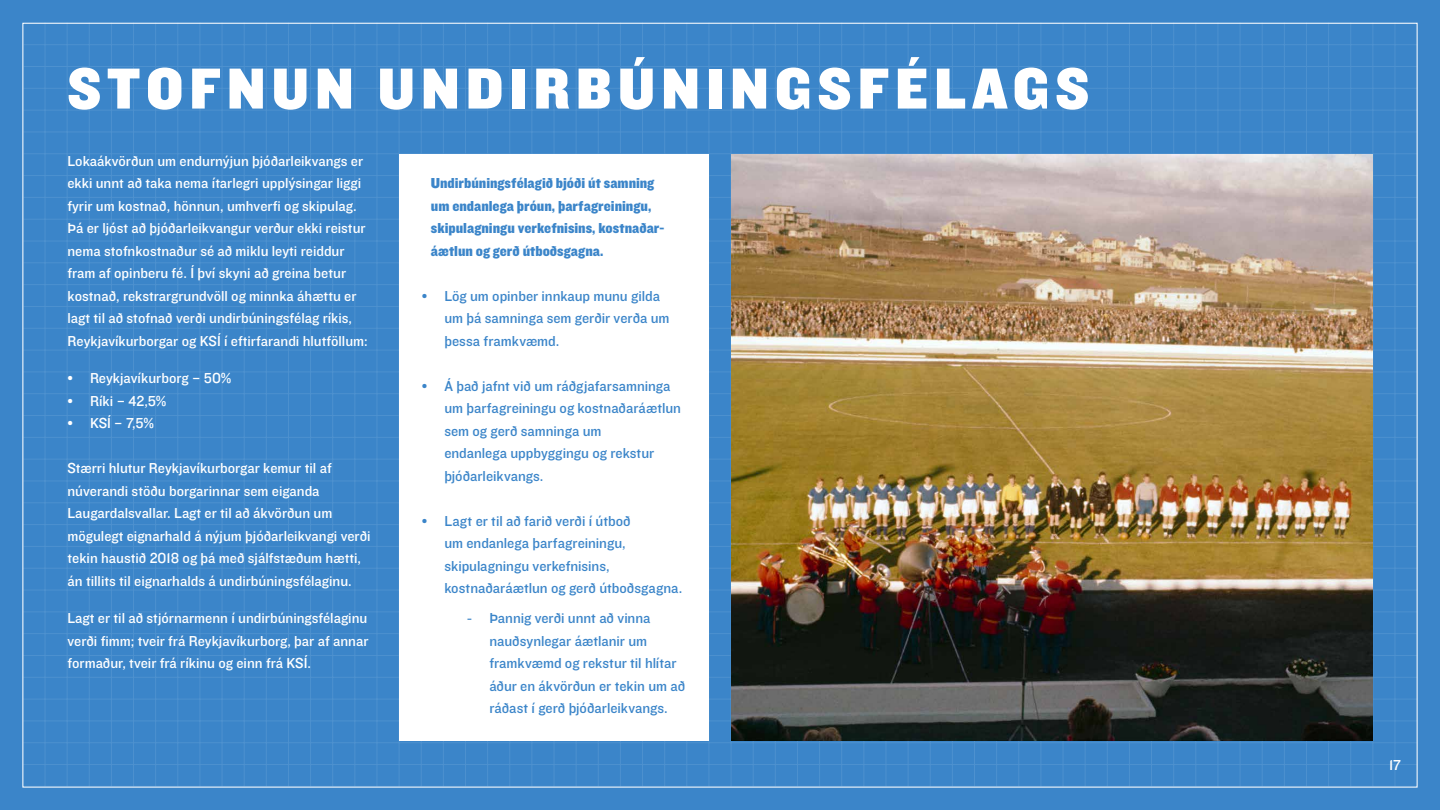
<style>
.page{position:relative;width:1440px;height:810px;background:#3b85c9}
.page>*{position:absolute;margin:0;border:0;box-sizing:border-box;transform-origin:0 0}
.t1{font:60px "Knockout HTF71 Full Middlewt";letter-spacing:.1em;color:#fff}
.t2{font:15px/22.5px "Knockout HTF31 Junior Middlewt";color:#fff}
.t3{font:15px/22.5px "Knockout HTF31 Junior Middlewt";color:#3b85c9}
.t4{font:15px/22.5px "Knockout HTF71 Full Middlewt";color:#3b85c9}
.s1{font-family:"Sentinel";font-weight:500}
</style>
<div class="page">
<hr style="left:22px;top:22px;width:1px;height:764px;background:#4d91cf">
<hr style="left:45px;top:22px;width:1px;height:764px;background:#4d91cf">
<hr style="left:67px;top:22px;width:1px;height:764px;background:#4d91cf">
<hr style="left:89px;top:22px;width:1px;height:764px;background:#4d91cf">
<hr style="left:111px;top:22px;width:1px;height:764px;background:#4d91cf">
<hr style="left:133px;top:22px;width:1px;height:764px;background:#4d91cf">
<hr style="left:155px;top:22px;width:1px;height:764px;background:#4d91cf">
<hr style="left:177px;top:22px;width:1px;height:764px;background:#4d91cf">
<hr style="left:200px;top:22px;width:1px;height:764px;background:#4d91cf">
<hr style="left:222px;top:22px;width:1px;height:764px;background:#4d91cf">
<hr style="left:244px;top:22px;width:1px;height:764px;background:#4d91cf">
<hr style="left:266px;top:22px;width:1px;height:764px;background:#4d91cf">
<hr style="left:288px;top:22px;width:1px;height:764px;background:#4d91cf">
<hr style="left:310px;top:22px;width:1px;height:764px;background:#4d91cf">
<hr style="left:332px;top:22px;width:1px;height:764px;background:#4d91cf">
<hr style="left:354px;top:22px;width:1px;height:764px;background:#4d91cf">
<hr style="left:377px;top:22px;width:1px;height:764px;background:#4d91cf">
<hr style="left:399px;top:22px;width:1px;height:764px;background:#4d91cf">
<hr style="left:421px;top:22px;width:1px;height:764px;background:#4d91cf">
<hr style="left:443px;top:22px;width:1px;height:764px;background:#4d91cf">
<hr style="left:465px;top:22px;width:1px;height:764px;background:#4d91cf">
<hr style="left:487px;top:22px;width:1px;height:764px;background:#4d91cf">
<hr style="left:509px;top:22px;width:1px;height:764px;background:#4d91cf">
<hr style="left:532px;top:22px;width:1px;height:764px;background:#4d91cf">
<hr style="left:554px;top:22px;width:1px;height:764px;background:#4d91cf">
<hr style="left:576px;top:22px;width:1px;height:764px;background:#4d91cf">
<hr style="left:598px;top:22px;width:1px;height:764px;background:#4d91cf">
<hr style="left:620px;top:22px;width:1px;height:764px;background:#4d91cf">
<hr style="left:642px;top:22px;width:1px;height:764px;background:#4d91cf">
<hr style="left:664px;top:22px;width:1px;height:764px;background:#4d91cf">
<hr style="left:686px;top:22px;width:1px;height:764px;background:#4d91cf">
<hr style="left:709px;top:22px;width:1px;height:764px;background:#4d91cf">
<hr style="left:731px;top:22px;width:1px;height:764px;background:#4d91cf">
<hr style="left:753px;top:22px;width:1px;height:764px;background:#4d91cf">
<hr style="left:775px;top:22px;width:1px;height:764px;background:#4d91cf">
<hr style="left:797px;top:22px;width:1px;height:764px;background:#4d91cf">
<hr style="left:819px;top:22px;width:1px;height:764px;background:#4d91cf">
<hr style="left:841px;top:22px;width:1px;height:764px;background:#4d91cf">
<hr style="left:863px;top:22px;width:1px;height:764px;background:#4d91cf">
<hr style="left:886px;top:22px;width:1px;height:764px;background:#4d91cf">
<hr style="left:908px;top:22px;width:1px;height:764px;background:#4d91cf">
<hr style="left:930px;top:22px;width:1px;height:764px;background:#4d91cf">
<hr style="left:952px;top:22px;width:1px;height:764px;background:#4d91cf">
<hr style="left:974px;top:22px;width:1px;height:764px;background:#4d91cf">
<hr style="left:996px;top:22px;width:1px;height:764px;background:#4d91cf">
<hr style="left:1018px;top:22px;width:1px;height:764px;background:#4d91cf">
<hr style="left:1041px;top:22px;width:1px;height:764px;background:#4d91cf">
<hr style="left:1063px;top:22px;width:1px;height:764px;background:#4d91cf">
<hr style="left:1085px;top:22px;width:1px;height:764px;background:#4d91cf">
<hr style="left:1107px;top:22px;width:1px;height:764px;background:#4d91cf">
<hr style="left:1129px;top:22px;width:1px;height:764px;background:#4d91cf">
<hr style="left:1151px;top:22px;width:1px;height:764px;background:#4d91cf">
<hr style="left:1173px;top:22px;width:1px;height:764px;background:#4d91cf">
<hr style="left:1195px;top:22px;width:1px;height:764px;background:#4d91cf">
<hr style="left:1218px;top:22px;width:1px;height:764px;background:#4d91cf">
<hr style="left:1240px;top:22px;width:1px;height:764px;background:#4d91cf">
<hr style="left:1262px;top:22px;width:1px;height:764px;background:#4d91cf">
<hr style="left:1284px;top:22px;width:1px;height:764px;background:#4d91cf">
<hr style="left:1306px;top:22px;width:1px;height:764px;background:#4d91cf">
<hr style="left:1328px;top:22px;width:1px;height:764px;background:#4d91cf">
<hr style="left:1350px;top:22px;width:1px;height:764px;background:#4d91cf">
<hr style="left:1372px;top:22px;width:1px;height:764px;background:#4d91cf">
<hr style="left:1395px;top:22px;width:1px;height:764px;background:#4d91cf">
<hr style="left:1417px;top:22px;width:1px;height:764px;background:#4d91cf">
<hr style="left:24px;top:44px;width:1393px;height:1px;background:#4d91cf">
<hr style="left:24px;top:66px;width:1393px;height:1px;background:#4d91cf">
<hr style="left:24px;top:88px;width:1393px;height:1px;background:#4d91cf">
<hr style="left:24px;top:110px;width:1393px;height:1px;background:#4d91cf">
<hr style="left:24px;top:132px;width:1393px;height:1px;background:#4d91cf">
<hr style="left:24px;top:153px;width:1393px;height:1px;background:#4d91cf">
<hr style="left:24px;top:175px;width:1393px;height:1px;background:#4d91cf">
<hr style="left:24px;top:197px;width:1393px;height:1px;background:#4d91cf">
<hr style="left:24px;top:219px;width:1393px;height:1px;background:#4d91cf">
<hr style="left:24px;top:241px;width:1393px;height:1px;background:#4d91cf">
<hr style="left:24px;top:262px;width:1393px;height:1px;background:#4d91cf">
<hr style="left:24px;top:284px;width:1393px;height:1px;background:#4d91cf">
<hr style="left:23px;top:306px;width:1394px;height:1px;background:#4d91cf">
<hr style="left:23px;top:328px;width:1394px;height:1px;background:#4d91cf">
<hr style="left:23px;top:350px;width:1394px;height:1px;background:#4d91cf">
<hr style="left:23px;top:372px;width:1394px;height:1px;background:#4d91cf">
<hr style="left:23px;top:393px;width:1394px;height:1px;background:#4d91cf">
<hr style="left:23px;top:415px;width:1394px;height:1px;background:#4d91cf">
<hr style="left:23px;top:437px;width:1394px;height:1px;background:#4d91cf">
<hr style="left:23px;top:459px;width:1394px;height:1px;background:#4d91cf">
<hr style="left:23px;top:481px;width:1394px;height:1px;background:#4d91cf">
<hr style="left:23px;top:502px;width:1394px;height:1px;background:#4d91cf">
<hr style="left:23px;top:524px;width:1394px;height:1px;background:#4d91cf">
<hr style="left:23px;top:546px;width:1394px;height:1px;background:#4d91cf">
<hr style="left:23px;top:568px;width:1394px;height:1px;background:#4d91cf">
<hr style="left:23px;top:590px;width:1394px;height:1px;background:#4d91cf">
<hr style="left:23px;top:611px;width:1394px;height:1px;background:#4d91cf">
<hr style="left:23px;top:633px;width:1394px;height:1px;background:#4d91cf">
<hr style="left:23px;top:655px;width:1394px;height:1px;background:#4d91cf">
<hr style="left:23px;top:677px;width:1394px;height:1px;background:#4d91cf">
<hr style="left:23px;top:699px;width:1394px;height:1px;background:#4d91cf">
<hr style="left:23px;top:721px;width:1394px;height:1px;background:#4d91cf">
<hr style="left:23px;top:742px;width:1394px;height:1px;background:#4d91cf">
<hr style="left:23px;top:764px;width:1394px;height:1px;background:#4d91cf">
<div style="left:399px;top:154px;width:310px;height:587px;background:#fff"></div>
<img style="left:731px;top:154px;width:641px;height:587px">
<h1 class="t1" style="left:68px;top:56px;width:1023px">STOFNUN UNDIRBÚNINGSFÉLAGS</h1>
<p class="t2" style="left:68px;top:150px;width:302px">Lokaákvörðun um endurnýjun þjóðarleikvangs er ekki unnt að taka nema ítarlegri upplýsingar liggi fyrir um kostnað, hönnun, umhverfi og skipulag.<br>Þá er ljóst að þjóðarleikvangur verður ekki reistur nema stofnkostnaður sé að miklu leyti reiddur fram af opinberu fé. Í því skyni að greina betur kostnað, rekstrargrundvöll og minnka áhættu er lagt til að stofnað verði undirbúningsfélag ríkis, Reykjavíkurborgar og KSÍ í eftirfarandi hlutföllum:</p>
<p class="t2" style="left:68px;top:367px;width:165px">• Reykjavíkurborg – 50%</p>
<p class="t2" style="left:68px;top:390px;width:100px">• Ríki – 42,5%</p>
<p class="t2" style="left:68px;top:412px;width:88px">• KSÍ – 7,5%</p>
<p class="t2" style="left:68px;top:457px;width:305px">Stærri hlutur Reykjavíkurborgar kemur til af núverandi stöðu borgarinnar sem eiganda Laugardalsvallar. Lagt er til að ákvörðun um mögulegt eignarhald á nýjum þjóðarleikvangi verði tekin haustið 2018 og þá með sjálfstæðum hætti, án tillits til eignarhalds á undirbúningsfélaginu.</p>
<p class="t2" style="left:68px;top:607px;width:303px;text-align:justify">Lagt er til að stjórnarmenn í undirbúningsfélaginu verði fimm; tveir frá Reykjavíkurborg, þar af annar formaður, tveir frá ríkinu og einn frá KSÍ.</p>
<p class="t4" style="left:431px;top:172px;width:235px">Undirbúningsfélagið bjóði út samning um endanlega þróun, þarfagreiningu, skipulagningu verkefnisins, kostnaðar&shy;áætlun og gerð útboðsgagna.</p>
<p class="t3" style="left:444px;top:285px;width:227px;text-indent:-22px">• Lög um opinber innkaup munu gilda um þá samninga sem gerðir verða um þessa framkvæmd.</p>
<p class="t3" style="left:444px;top:375px;width:238px;text-indent:-22px">• Á það jafnt við um ráðgjafarsamninga um þarfagreiningu og kostnaðaráætlun sem og gerð samninga um<br>endanlega uppbyggingu og rekstur þjóðarleikvangs.</p>
<p class="t3" style="left:444px;top:510px;width:239px;text-indent:-22px">• Lagt er til að farið verði í útboð<br>um endanlega þarfagreiningu, skipulagningu verkefnisins, kostnaðaráætlun og gerð útboðsgagna.</p>
<p class="t3" style="left:489px;top:607px;width:197px;text-indent:-22px"><span class="s1">-</span> Þannig verði unnt að vinna nauðsynlegar áætlanir um framkvæmd og rekstur til hlítar áður en ákvörðun er tekin um að ráðast í gerð þjóðarleikvangs.</p>
<p class="t2" style="left:1389px;top:754px;width:13px">17</p>
</div>
